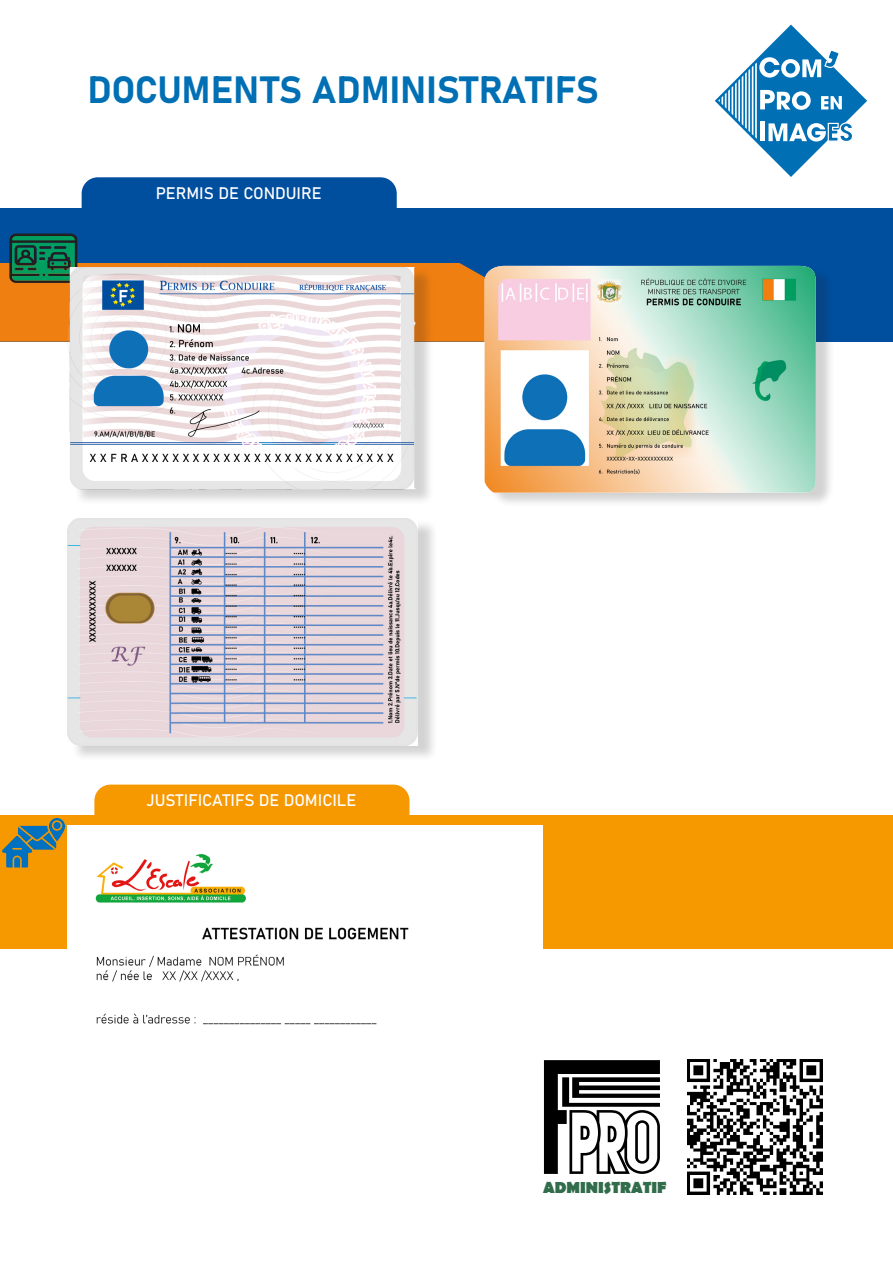
<style>
.page{position:relative;width:893px;height:1263px;background:#fff}
.page>*{position:absolute;margin:0;border:0;box-sizing:border-box;transform-origin:0 0}
.t1{font:37.5px "Bahnschrift";color:#006fb4}
.t2{font:16.5px "Bahnschrift";color:#fff}
.t3{font:700 16.05px "Berlin Sans FB";color:#316c4b}
</style>
<div class="page">
<div style="left:0;top:208px;width:893px;height:134px;background:#004f9f"></div>
<svg style="left:0;top:263px;width:599px;height:79px;fill:#f07f11"></svg>
<div style="left:488px;top:266px;width:346px;height:242px;background:#231f20;opacity:.2"></div>
<img style="left:485px;top:266px;width:331px;height:227px">
<svg style="left:9px;top:234px;width:68px;height:49px"></svg>
<svg style="left:715px;top:25px;width:152px;height:152px"></svg>
<div style="left:82px;top:177px;width:315px;height:31px;background:#004f9f"></div>
<div style="left:72px;top:267px;width:362px;height:239px;background:#231f20;opacity:.2"></div>
<img style="left:67px;top:266px;width:351px;height:227px">
<div style="left:71px;top:519px;width:367px;height:243px;background:#231f20;opacity:.2"></div>
<img style="left:67px;top:519px;width:351px;height:226px">
<img style="left:687px;top:1060px;width:135px;height:135px">
<svg style="left:544px;top:1060px;width:116px;height:114px"></svg>
<div style="left:0;top:815px;width:893px;height:134px;background:#f69800"></div>
<div style="left:94px;top:784px;width:315px;height:31px;background:#f69800"></div>
<img style="left:67px;top:826px;width:476px;height:199px">
<svg style="left:2px;top:818px;width:63px;height:49px"></svg>
<p class="t1" style="left:88px;top:62px;width:513px">DOCUMENTS ADMINISTRATIFS</p>
<p class="t2" style="left:156px;top:181px;width:167px">PERMIS DE CONDUIRE</p>
<p class="t2" style="left:147px;top:788px;width:211px">JUSTIFICATIFS DE DOMICILE</p>
<p class="t3" style="left:543px;top:1178px;width:125px">ADMINISTRATIF</p>
</div>
